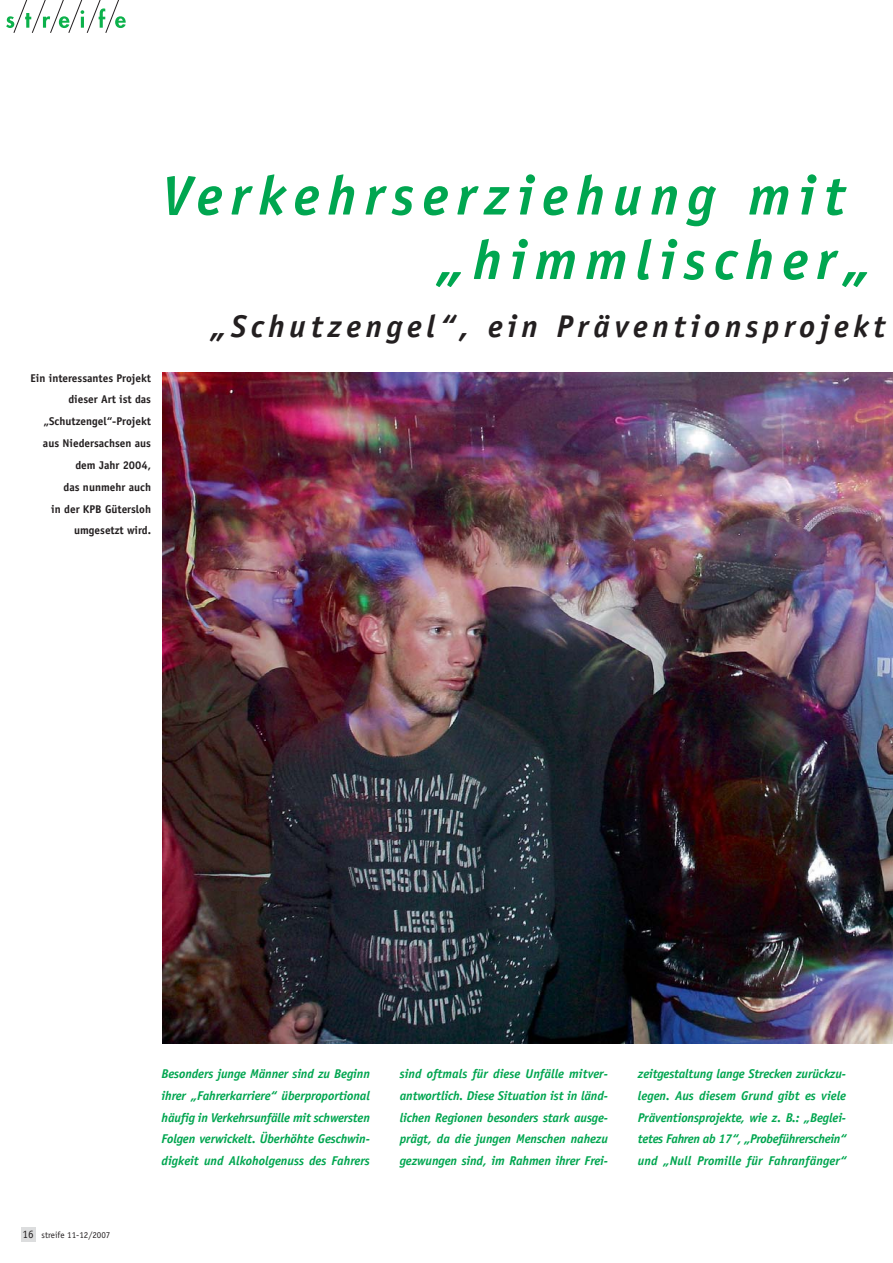
<style>
.page{position:relative;width:893px;height:1263px;background:#fff}
.page>*{position:absolute;margin:0;border:0;box-sizing:border-box;transform-origin:0 0}
.t1{font:italic 700 55.5px/64.5px "Officina Sans";letter-spacing:.15em;color:#00a650}
.t2{font:italic 700 31.5px "Officina Sans";letter-spacing:.15em;color:#231f20}
.t3{font:italic 700 12.75px/21.9px "Officina Sans";letter-spacing:-.01em;color:#00a650;text-align:justify}
.t4{font:700 11.25px/21.9px "Officina Sans";color:#231f20;text-align:right}
.t5{font:9px "Officina Sans";color:#231f20}
.s1{font-size:11.25px}
</style>
<div class="page">
<img style="left:6px;top:0;width:887px;height:1242px">
<p class="t4" style="left:30px;top:368px;width:122px">Ein interessantes Projekt dieser Art ist das „Schutzengel“-Projekt aus Niedersachsen aus dem Jahr 2004,<br>das nunmehr auch<br>in der KPB Gütersloh umgesetzt wird.</p>
<h1 class="t1" style="left:438px;top:168px;width:434px;text-indent:-276px">Verkehrserziehung mit „himmlischer„</h1>
<h2 class="t2" style="left:211px;top:315px;width:676px">„Schutzengel“, ein Präventionsprojekt</h2>
<p class="t5" style="left:23px;top:1231px;width:89px"><span class="s1">16</span> streife 11-12/2007</p>
<p class="t3" style="left:162px;top:1064px;width:210px">Besonders junge Männer sind zu Beginn ihrer „Fahrerkarriere“ überproportional häufig in Verkehrsunfälle mit schwers ten Folgen verwickelt. Überhöhte Geschwin&shy;digkeit und Alkoholgenuss des Fahrers</p>
<p class="t3" style="left:400px;top:1064px;width:210px">sind oftmals für diese Unfälle mitver&shy;antwortlich. Diese Situation ist in länd&shy;lichen Regionen besonders stark ausge&shy;prägt, da die jungen Menschen nahezu gezwungen sind, im Rahmen ihrer Frei-</p>
<p class="t3" style="left:638px;top:1064px;width:210px">zeitgestaltung lange Strecken zurückzu&shy;legen. Aus diesem Grund gibt es viele Präventionsprojekte, wie z. B.: „Beglei&shy;tetes Fahren ab 17“, „Probeführerschein“ und „Null Promille für Fahranfänger“</p>
</div>
